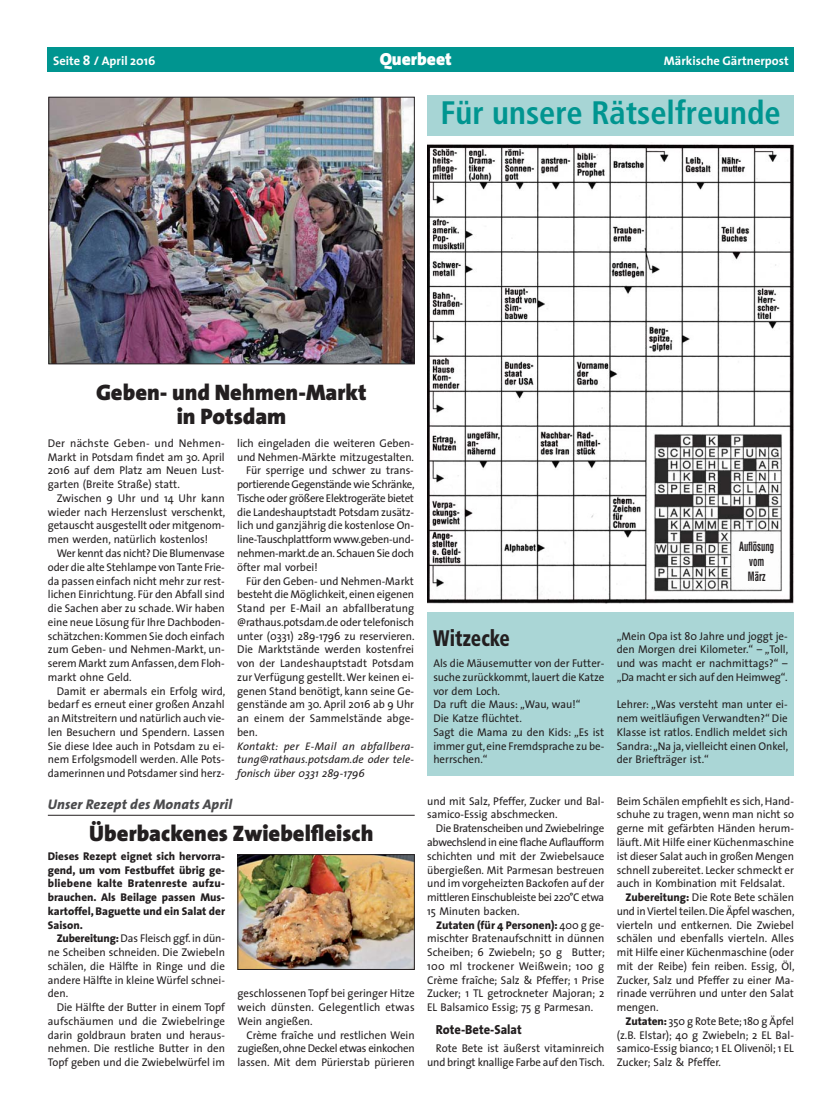
<style>
.page{position:relative;width:833px;height:1117px;background:#fff}
.page>*{position:absolute;margin:0;border:0;box-sizing:border-box;transform-origin:0 0}
.t1{font:700 condensed 32.5px "Frutiger";color:#009590}
.t2{font:900 22.5px/23.8px "The Sans";color:#231f20;text-align:center}
.t3{font:900 condensed 22.5px "Frutiger";color:#231f20;scale:.86 1}
.t4{font:900 17.5px "The Sans";color:#fff}
.t5{font:italic 800 14px "The Sans";letter-spacing:.01em;color:#4c4c4e}
.t6{font:800 13.12px "The Sans";color:#231f20;scale:.95 1}
.t7{font:700 12.5px "The Sans";color:#fff}
.t8{font:700 condensed 12.5px/15px "Helvetica";color:#231f20;text-align:center;scale:.7 1}
.t9{font:11.25px/13.8px "The Sans";color:#231f20;text-align:justify}
.t10{font:800 11.25px/13.8px "The Sans";color:#231f20;text-align:justify}
.t11{font:11.25px "The Sans";letter-spacing:-.02em;color:#231f20}
.t12{font:11.25px "The Sans";letter-spacing:-.025em;color:#231f20}
.t13{font:11.25px "The Sans";letter-spacing:-.03em;color:#231f20}
.t14{font:italic 11px/13.8px "The Sans";letter-spacing:.005em;color:#231f20;text-align:justify}
.s1{font-size:13.75px}
.s2{font-weight:800}
</style>
<div class="page">
<div style="left:48px;top:48px;width:746px;height:24px;background:#009590"></div>
<div style="left:427px;top:95px;width:367px;height:41px;background:#a7d5d5"></div>
<img style="left:427px;top:144px;width:367px;height:459px">
<img style="left:653px;top:433px;width:130px;height:158px">
<img style="left:50px;top:99px;width:363px;height:263px">
<div style="left:48px;top:97px;width:367px;height:267px;border:1px solid #231f20"></div>
<hr style="left:48px;top:814px;width:367px;height:1px;background:#231f20">
<div style="left:427px;top:612px;width:367px;height:163px;background:#aad6d6"></div>
<img style="left:239px;top:856px;width:174px;height:111px">
<div style="left:237px;top:854px;width:178px;height:115px;border:1px solid #231f20"></div>
<p class="t7" style="left:53px;top:56px;width:104px">Seite <span class="s1">8</span> / April 2016</p>
<h3 class="t4" style="left:380px;top:52px;width:74px">Querbeet</h3>
<p class="t7" style="left:664px;top:56px;width:126px">Märkische Gärtnerpost</p>
<h1 class="t1" style="left:440px;top:100px;width:342px">Für unsere Rätselfreunde</h1>
<h2 class="t2" style="left:96px;top:382px;width:272px">Geben- und Nehmen-Markt in Potsdam</h2>
<p class="t9" style="left:48px;top:437px;width:178px">Der nächste Geben- und Nehmen-Markt in Potsdam findet am 30. April 2016 auf dem Platz am Neuen Lust&shy;garten (Breite Straße) statt.</p>
<p class="t9" style="left:48px;top:492px;width:179px;text-indent:9px">Zwischen 9 Uhr und 14 Uhr kann wieder nach Herzenslust verschenkt, getauscht ausgestellt oder mitgenom&shy;men werden, natürlich kostenlos!</p>
<p class="t9" style="left:48px;top:547px;width:178px;text-indent:9px">Wer kennt das nicht? Die Blumenvase oder die alte Stehlampe von Tante Frie&shy;da passen einfach nicht mehr zur rest&shy;lichen Einrichtung. Für den Abfall sind die Sachen aber zu schade. Wir haben eine neue Lösung für Ihre Dachboden&shy;schätzchen: Kommen Sie doch einfach zum Geben- und Nehmen-Markt, un&shy;serem Markt zum Anfassen, dem Floh&shy;markt ohne Geld.</p>
<p class="t9" style="left:48px;top:685px;width:179px;text-indent:9px">Damit er abermals ein Erfolg wird, bedarf es erneut einer großen Anzahl an Mitstreitern und natürlich auch vie&shy;len Besuchern und Spendern. Lassen Sie diese Idee auch in Potsdam zu ei&shy;nem Erfolgsmodell werden. Alle Pots&shy;damerinnen und Potsdamer sind herz-</p>
<p class="t9" style="left:237px;top:437px;width:178px">lich eingeladen die weiteren Geben-</p>
<p class="t9" style="left:237px;top:451px;width:178px">und Nehmen-Märkte mitzugestalten.</p>
<p class="t9" style="left:246px;top:465px;width:169px">Für sperrige und schwer zu trans-</p>
<p class="t12" style="left:237px;top:480px;width:179px">portierende Gegenstände wie Schränke,</p>
<p class="t13" style="left:237px;top:493px;width:178px">Tische oder größere Elektrogeräte bietet</p>
<p class="t9" style="left:237px;top:506px;width:178px">die Landeshauptstadt Potsdam zusätz-</p>
<p class="t9" style="left:237px;top:520px;width:178px">lich und ganzjährig die kostenlose On-</p>
<p class="t11" style="left:237px;top:535px;width:178px">line-Tauschplattform www.geben-und-</p>
<p class="t12" style="left:237px;top:548px;width:178px">nehmen-markt.de an. Schauen Sie doch</p>
<p class="t9" style="left:237px;top:561px;width:82px">öfter mal vorbei!</p>
<p class="t9" style="left:246px;top:575px;width:169px">Für den Geben- und Nehmen-Markt</p>
<p class="t9" style="left:237px;top:588px;width:178px">besteht die Möglichkeit, einen eigenen</p>
<p class="t9" style="left:237px;top:602px;width:178px">Stand per E-Mail an abfallberatung</p>
<p class="t9" style="left:237px;top:616px;width:178px">@rathaus.potsdam.de oder telefonisch</p>
<p class="t9" style="left:237px;top:630px;width:179px">unter (0331) 289-1796 zu reservieren.</p>
<p class="t9" style="left:237px;top:643px;width:178px">Die Marktstände werden kostenfrei</p>
<p class="t9" style="left:237px;top:657px;width:178px">von der Landeshauptstadt Potsdam</p>
<p class="t9" style="left:237px;top:671px;width:178px">zur Verfügung gestellt. Wer keinen ei-</p>
<p class="t9" style="left:237px;top:685px;width:178px">genen Stand benötigt, kann seine Ge-</p>
<p class="t9" style="left:237px;top:698px;width:178px">genstände am 30. April 2016 ab 9 Uhr</p>
<p class="t9" style="left:237px;top:712px;width:178px">an einem der Sammelstände abge-</p>
<p class="t9" style="left:237px;top:726px;width:22px">ben.</p>
<p class="t14" style="left:237px;top:740px;width:179px">Kontakt: per E-Mail an abfallbera&shy;tung@rathaus.potsdam.de oder tele&shy;fonisch über 0331 289-1796</p>
<p class="t5" style="left:48px;top:797px;width:186px">Unser Rezept des Monats April</p>
<h2 class="t2" style="left:89px;top:823px;width:286px">Überbackenes Zwiebelfleisch</h2>
<p class="t10" style="left:48px;top:850px;width:179px">Dieses Rezept eignet sich hervorra&shy;gend, um vom Festbuffet übrig ge&shy;bliebene kalte Bratenreste aufzu&shy;brauchen. Als Beilage passen Mus&shy;kartoffel, Baguette und ein Salat der Saison.</p>
<p class="t9" style="left:48px;top:932px;width:179px;text-indent:9px"><span class="s2">Zubereitung:</span> Das Fleisch ggf. in dün&shy;ne Scheiben schneiden. Die Zwiebeln schälen, die Hälfte in Ringe und die andere Hälfte in kleine Würfel schnei&shy;den.</p>
<p class="t9" style="left:48px;top:1001px;width:179px;text-indent:9px">Die Hälfte der Butter in einem Topf aufschäumen und die Zwiebelringe darin goldbraun braten und heraus&shy;nehmen. Die restliche Butter in den Topf geben und die Zwiebelwürfel im</p>
<p class="t9" style="left:237px;top:987px;width:179px">geschlossenen Topf bei geringer Hitze weich dünsten. Gelegentlich etwas Wein angießen.</p>
<p class="t9" style="left:237px;top:1028px;width:179px;text-indent:9px">Crème fraîche und restlichen Wein zugießen, ohne Deckel etwas einkochen lassen. Mit dem Pürierstab pürieren</p>
<p class="t8" style="left:739px;top:540px;width:51px">Auflösung vom<br>März</p>
<h2 class="t3" style="left:433px;top:628px;width:91px">Witzecke</h2>
<p class="t9" style="left:433px;top:657px;width:172px;text-align:left">Als die Mäusemutter von der Futter&shy;suche zurückkommt, lauert die Katze vor dem Loch.<br>Da ruft die Maus: „Wau, wau!“<br>Die Katze flüchtet.<br>Sagt die Mama zu den Kids: „Es ist immer gut, eine Fremdsprache zu be&shy;herrschen.“</p>
<p class="t9" style="left:427px;top:795px;width:179px">und mit Salz, Pfeffer, Zucker und Bal&shy;samico-Essig abschmecken.</p>
<p class="t9" style="left:427px;top:822px;width:179px;text-indent:9px">Die Bratenscheiben und Zwiebelringe abwechslend in eine flache Auflaufform schichten und mit der Zwiebelsauce übergießen. Mit Parmesan bestreuen und im vorgeheizten Backofen auf der mittleren Einschubleiste bei 220°C etwa 15 Minuten backen.</p>
<p class="t9" style="left:427px;top:918px;width:179px;text-indent:9px"><span class="s2">Zutaten (für 4 Personen):</span> 400 g ge&shy;mischter Bratenaufschnitt in dünnen Scheiben; 6 Zwiebeln; 50 g Butter; 100 ml trockener Weißwein; 100 g Crème fraîche; Salz &amp; Pfeffer; 1 Prise Zucker; 1 TL getrockneter Majoran; 2<br>EL Balsamico Essig; 75 g Parmesan.</p>
<p class="t6" style="left:436px;top:1024px;width:92px">Rote-Bete-Salat</p>
<p class="t9" style="left:427px;top:1042px;width:179px;text-align:right">Rote Bete ist äußerst vitaminreich und bringt knallige Farbe auf den Tisch.</p>
<p class="t9" style="left:617px;top:630px;width:173px">„Mein Opa ist 80 Jahre und joggt je&shy;den Morgen drei Kilometer.“ – „Toll, und was macht er nachmittags?“ – „Da macht er sich auf den Heimweg“.</p>
<p class="t9" style="left:617px;top:698px;width:173px">Lehrer: „Was versteht man unter ei&shy;nem weitläufigen Verwandten?“ Die Klasse ist ratlos. Endlich meldet sich Sandra: „Na ja, vielleicht einen Onkel, der Briefträger ist.“</p>
<p class="t9" style="left:617px;top:795px;width:179px">Beim Schälen empfiehlt es sich, Hand-</p>
<p class="t9" style="left:617px;top:808px;width:179px">schuhe zu tragen, wenn man nicht so</p>
<p class="t9" style="left:617px;top:822px;width:179px">gerne mit gefärbten Händen herum-</p>
<p class="t9" style="left:617px;top:836px;width:179px">läuft. Mit Hilfe einer Küchenmaschine</p>
<p class="t9" style="left:617px;top:850px;width:179px">ist dieser Salat auch in großen Mengen</p>
<p class="t9" style="left:617px;top:863px;width:179px">schnell zubereitet. Lecker schmeckt er</p>
<p class="t9" style="left:617px;top:877px;width:170px">auch in Kombination mit Feldsalat.</p>
<p class="t9" style="left:625px;top:891px;width:170px"><span class="s2">Zubereitung:</span> Die Rote Bete schälen</p>
<p class="t11" style="left:617px;top:906px;width:179px">und in Viertel teilen. Die Äpfel waschen,</p>
<p class="t9" style="left:617px;top:918px;width:179px">vierteln und entkernen. Die Zwiebel</p>
<p class="t9" style="left:617px;top:932px;width:179px">schälen und ebenfalls vierteln. Alles</p>
<p class="t9" style="left:617px;top:946px;width:179px">mit Hilfe einer Küchenmaschine (oder</p>
<p class="t9" style="left:617px;top:960px;width:179px">mit der Reibe) fein reiben. Essig, Öl,</p>
<p class="t9" style="left:617px;top:973px;width:179px">Zucker, Salz und Pfeffer zu einer Ma-</p>
<p class="t9" style="left:617px;top:987px;width:179px">rinade verrühren und unter den Salat</p>
<p class="t9" style="left:617px;top:1001px;width:43px">mengen.</p>
<p class="t9" style="left:625px;top:1015px;width:170px"><span class="s2">Zutaten:</span> 350 g Rote Bete; 180 g Äpfel</p>
<p class="t9" style="left:617px;top:1028px;width:179px">(z.B. Elstar); 40 g Zwiebeln; 2 EL Bal-</p>
<p class="t9" style="left:617px;top:1042px;width:179px">samico-Essig bianco; 1 EL Olivenöl; 1 EL</p>
<p class="t9" style="left:617px;top:1056px;width:106px">Zucker; Salz &amp; Pfeffer.</p>
</div>
